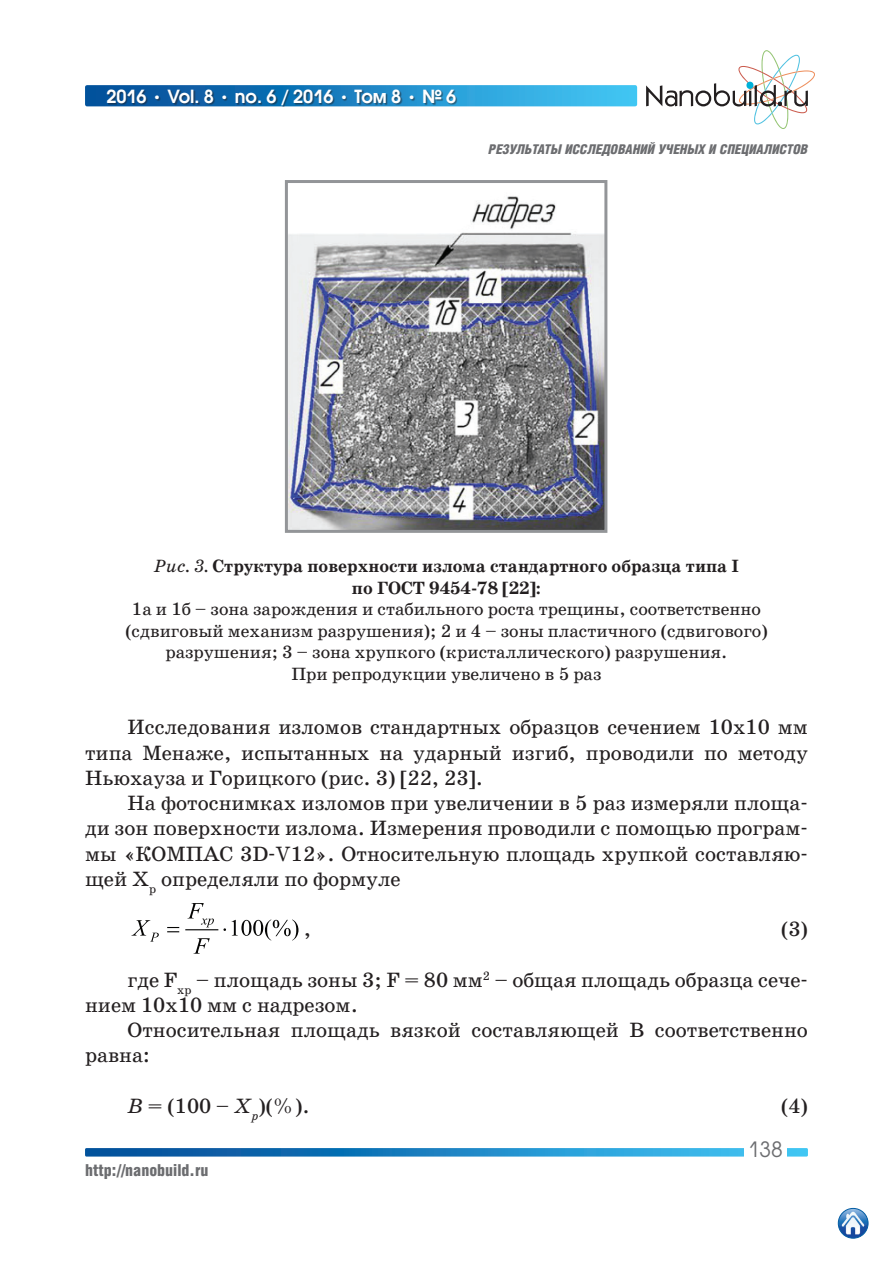
<style>
.page{position:relative;width:893px;height:1263px;background:#fff}
.page>*{position:absolute;margin:0;border:0;box-sizing:border-box;transform-origin:0 0}
.t1{font:21px/25.2px "School Book C";color:#231f20;text-align:justify}
.t2{font:21px "Avant Garde Gothic C";color:#6c6d70}
.t3{font:18px/21.6px "School Book C";color:#231f20;text-align:center}
.t4{font:700 18px/21.6px "School Book C";color:#231f20;text-align:center}
.t5{font:600 18px "Avant Garde Gothic C";color:#fff}
.t6{font:900 16.5px "Helios Cond";color:#6c6d70}
.t7{font:italic 900 13.5px "Helios Cond";color:#6c6d70}
.s1{font-family:"School Book C";font-weight:700}
.s2{font-weight:400;font-style:italic}
.s3{font-style:italic}
</style>
<div class="page">
<svg style="left:85px;top:1148px;width:723px;height:8px;background:#1e84c3"></svg>
<div style="left:744px;top:1137px;width:43px;height:19px;background:#fff"></div>
<div style="left:85px;top:85px;width:552px;height:21px;background:linear-gradient(to right,#004694,#42c8f6);border-radius:2px"></div>
<div style="left:108px;top:90px;width:349px;height:17px;background:#231f20;opacity:.5"></div>
<svg style="left:646px;top:50px;width:169px;height:79px"></svg>
<img style="left:838px;top:1208px;width:30px;height:30px;border-radius:15px">
<div style="left:838px;top:1208px;width:30px;height:30px;border:1px solid #015ca3;border-radius:50%"></div>
<hr style="left:186px;top:929px;width:32px;height:1px;background:#050504">
<svg style="left:232px;top:919px;width:66px;height:21px"></svg>
<svg style="left:187px;top:903px;width:27px;height:24px"></svg>
<svg style="left:131px;top:920px;width:28px;height:21px"></svg>
<svg style="left:193px;top:938px;width:17px;height:16px"></svg>
<svg style="left:167px;top:927px;width:12px;height:5px"></svg>
<img style="left:289px;top:196px;width:314px;height:333px">
<div style="left:285px;top:180px;width:322px;height:353px;border:3px solid #939598"></div>
<p class="t5" style="left:106px;top:85px;width:351px">2016 <span class="s1">•</span> Vol. 8 <span class="s1">•</span> no. 6 / 2016 <span class="s1">•</span> Том 8 <span class="s1">•</span> № 6</p>
<p class="t7" style="left:489px;top:142px;width:321px">РЕЗУЛЬТАТЫ ИССЛЕДОВАНИЙ УЧЕНЫХ И СПЕЦИАЛИСТОВ</p>
<p class="t4" style="left:154px;top:556px;width:587px"><span class="s2">Рис. 3.</span> Структура поверхности излома стандартного образца типа I по ГОСТ 9454-78 [22]:</p>
<p class="t3" style="left:125px;top:599px;width:644px">1а и 1б – зона зарождения и стабильного роста трещины, соответственно (сдвиговый механизм разрушения); 2 и 4 – зоны пластичного (сдвигового) разрушения; 3 – зона хрупкого (кристаллического) разрушения.<br>При репродукции увеличено в 5 раз</p>
<p class="t1" style="left:85px;top:715px;width:724px;text-indent:43px">Исследования изломов стандартных образцов сечением 10x10 мм типа Менаже, испытанных на ударный изгиб, проводили по методу Ньюхауза и Горицкого (рис. 3) [22, 23].</p>
<p class="t1" style="left:85px;top:791px;width:724px;text-indent:43px">На фотоснимках изломов при увеличении в 5 раз измеряли площа&shy;ди зон поверхности излома. Измерения проводили с помощью програм&shy;мы «КОМПАС 3D-V12». Относительную площадь хрупкой составляю&shy;щей X<sub>p</sub> определяли по формуле</p>
<p class="t1" style="left:304px;top:917px;width:9px">,</p>
<p class="t1" style="left:781px;top:917px;width:28px">(3)</p>
<p class="t1" style="left:85px;top:967px;width:724px;text-indent:43px">где F<sub>хр</sub> – площадь зоны 3; F = 80 мм<sup>2</sup> – общая площадь образца сече&shy;нием 10x10 мм с надрезом.</p>
<p class="t1" style="left:85px;top:1017px;width:724px;text-indent:43px">Относительная площадь вязкой составляющей В соответственно равна:</p>
<p class="t1" style="left:128px;top:1093px;width:184px"><span class="s3">B</span> = (100 – <span class="s3">X</span><sub>p</sub>)(%).</p>
<p class="t1" style="left:781px;top:1093px;width:28px">(4)</p>
<p class="t6" style="left:85px;top:1161px;width:125px">http://nanobuild.ru</p>
<p class="t2" style="left:748px;top:1136px;width:36px">138</p>
</div>
